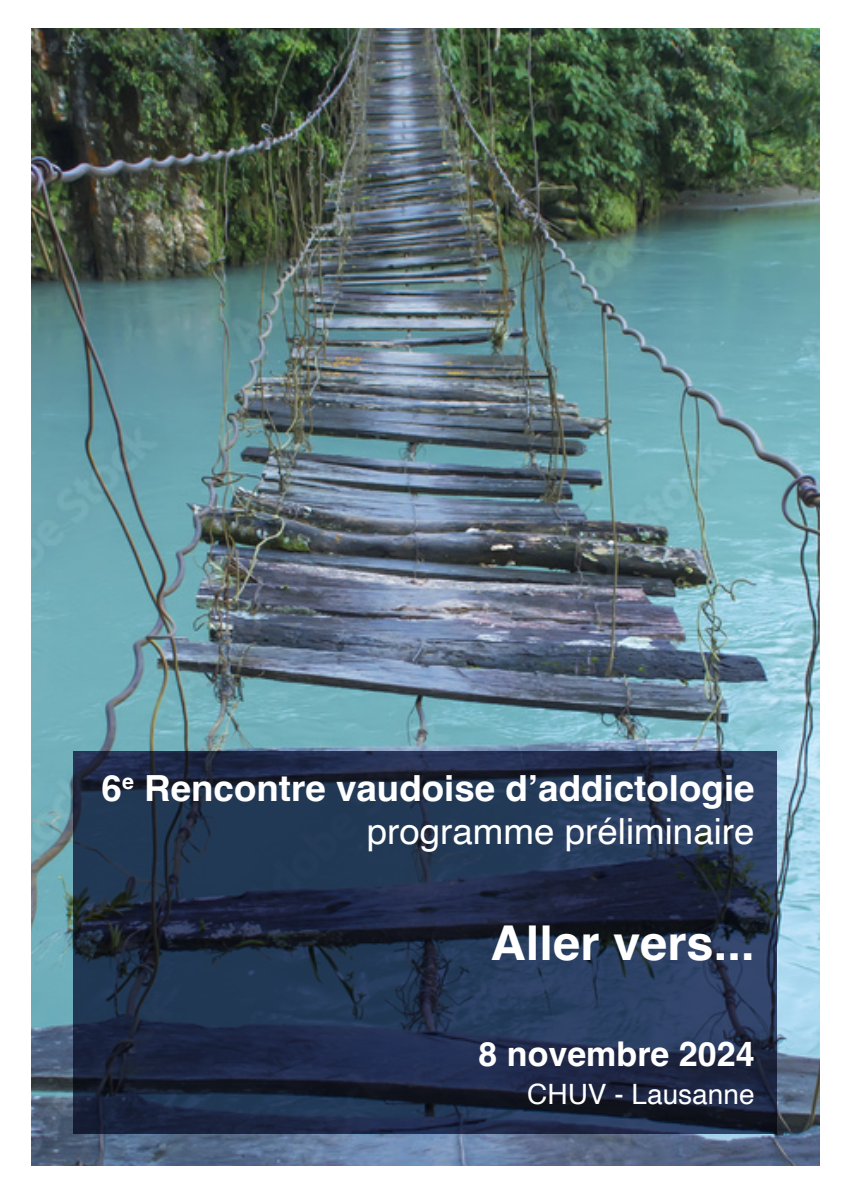
<style>
.page{position:relative;width:851px;height:1191px;background:#fff}
.page>*{position:absolute;margin:0;border:0;box-sizing:border-box;transform-origin:0 0}
.t1{font:700 48px "Helvetica";color:#fff}
.t2{font:700 36px/43.2px "Helvetica";color:#fff;text-align:right}
.t3{font:700 34px "Helvetica";color:#fff}
.t4{font:28px "Helvetica";color:#fff}
.s1{font-weight:400}
</style>
<div class="page">
<img style="left:31px;top:28px;width:788px;height:1137px">
<svg style="left:74px;top:751px;width:703px;height:383px"></svg>
<p class="t2" style="left:102px;top:771px;width:654px">6<sup>e</sup> Rencontre vaudoise d’addictologie <span class="s1">programme préliminaire</span></p>
<h1 class="t1" style="left:490px;top:914px;width:265px">Aller vers...</h1>
<p class="t3" style="left:478px;top:1033px;width:277px">8 novembre 2024</p>
<p class="t4" style="left:527px;top:1073px;width:229px">CHUV - Lausanne</p>
</div>
